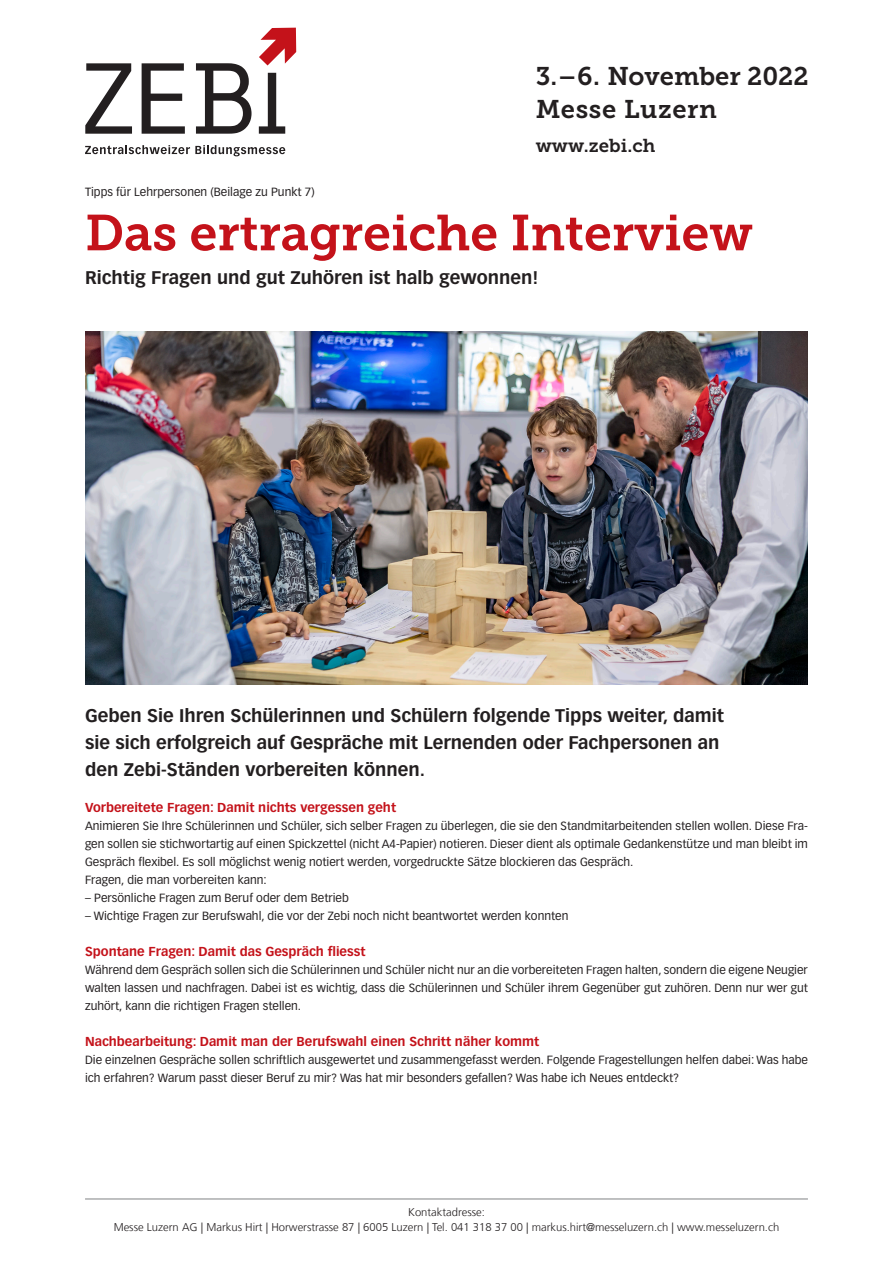
<style>
.page{position:relative;width:893px;height:1263px;background:#fff}
.page>*{position:absolute;margin:0;border:0;box-sizing:border-box;transform-origin:0 0}
.t1{font:50.25px "Museo Slab 700";letter-spacing:-.005em;color:#c4121a}
.t2{font:25.5px/33px "Museo Slab 700";color:#231f20}
.t3{font:18.6px "Museo Slab 700";color:#231f20}
.t4{font:700 18px/27px "Vectora LH";color:#231f20}
.t5{font:700 12.75px "Vectora LH";color:#c4121a}
.t6{font:11.7px/18px "Vectora LH";color:#231f20}
.t7{font:300 11.25px/15px "Frutiger LT Com";color:#231f20;text-align:center}
</style>
<div class="page">
<svg style="left:85px;top:145px;width:200px;height:11px"></svg>
<svg style="left:85px;top:63px;width:47px;height:71px"></svg>
<svg style="left:142px;top:63px;width:43px;height:71px"></svg>
<svg style="left:196px;top:63px;width:56px;height:71px"></svg>
<svg style="left:259px;top:73px;width:26px;height:61px"></svg>
<svg style="left:259px;top:28px;width:37px;height:37px"></svg>
<img style="left:85px;top:332px;width:723px;height:353px">
<hr style="left:85px;top:1199px;width:723px;height:1px;background:#808285">
<p class="t6" style="left:85px;top:183px;width:231px">Tipps für Lehrpersonen (Beilage zu Punkt 7)</p>
<h2 class="t2" style="left:536px;top:60px;width:274px">3.–6. November 2022<br>Messe Luzern</h2>
<h3 class="t3" style="left:536px;top:135px;width:121px">www.zebi.ch</h3>
<h1 class="t1" style="left:85px;top:204px;width:669px">Das ertragreiche Interview</h1>
<h3 class="t4" style="left:85px;top:264px;width:455px">Richtig Fragen und gut Zuhören ist halb gewonnen!</h3>
<h3 class="t4" style="left:85px;top:702px;width:640px">Geben Sie Ihren Schülerinnen und Schülern folgende Tipps weiter, damit sie sich erfolgreich auf Gespräche mit Lernenden oder Fachpersonen an den Zebi-Ständen vorbereiten können.</h3>
<p class="t5" style="left:85px;top:800px;width:313px">Vorbereitete Fragen: Damit nichts vergessen geht</p>
<p class="t6" style="left:85px;top:817px;width:724px">Animieren Sie Ihre Schülerinnen und Schüler, sich selber Fragen zu überlegen, die sie den Standmitarbeitenden stellen wollen. Diese Fra&shy;gen sollen sie stichwortartig auf einen Spickzettel (nicht A4-Papier) notieren. Dieser dient als optimale Gedankenstütze und man bleibt im Gespräch flexibel. Es soll möglichst wenig notiert werden, vorgedruckte Sätze blockieren das Gespräch.<br>Fragen, die man vorbereiten kann:</p>
<p class="t6" style="left:85px;top:889px;width:265px">– Persönliche Fragen zum Beruf oder dem Betrieb</p>
<p class="t6" style="left:85px;top:907px;width:485px">– Wichtige Fragen zur Berufswahl, die vor der Zebi noch nicht beantwortet werden konnten</p>
<p class="t5" style="left:85px;top:944px;width:282px">Spontane Fragen: Damit das Gespräch fliesst</p>
<p class="t6" style="left:85px;top:961px;width:724px;text-align:justify">Während dem Gespräch sollen sich die Schülerinnen und Schüler nicht nur an die vorbereiteten Fragen halten, sondern die eigene Neugier walten lassen und nachfragen. Dabei ist es wichtig, dass die Schülerinnen und Schüler ihrem Gegenüber gut zuhören. Denn nur wer gut zuhört, kann die richtigen Fragen stellen.</p>
<p class="t5" style="left:85px;top:1034px;width:456px">Nachbearbeitung: Damit man der Berufswahl einen Schritt näher kommt</p>
<p class="t6" style="left:85px;top:1051px;width:724px">Die einzelnen Gespräche sollen schriftlich ausgewertet und zusammengefasst werden. Folgende Fragestellungen helfen dabei: Was habe ich erfahren? Warum passt dieser Beruf zu mir? Was hat mir besonders gefallen? Was habe ich Neues entdeckt?</p>
<p class="t7" style="left:114px;top:1205px;width:667px">Kontaktadresse:<br>Messe Luzern AG | Markus Hirt | Horwerstrasse 87 | 6005 Luzern | Tel. 041 318 37 00 | markus.hirt@messeluzern.ch | www.messeluzern.ch</p>
</div>
